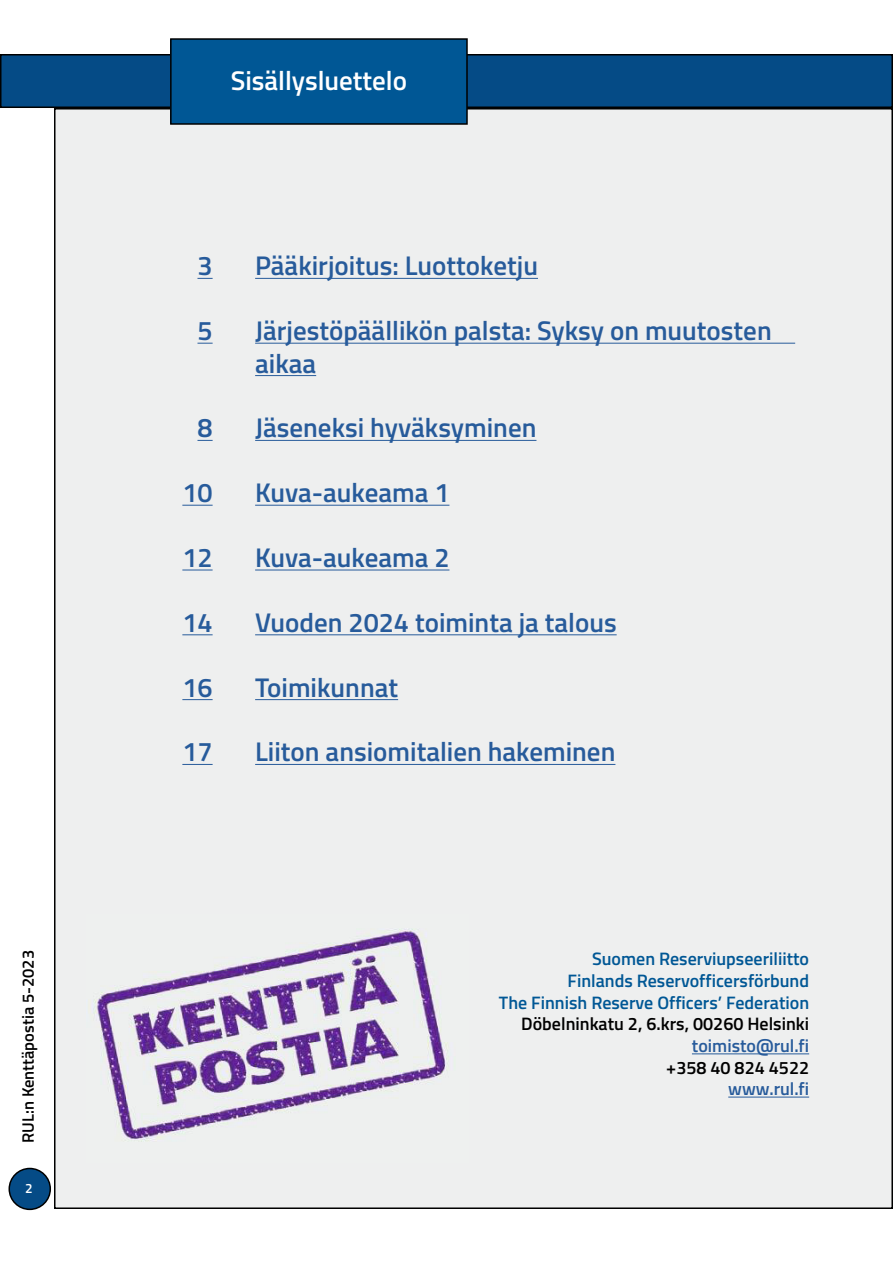
<style>
.page{position:relative;width:893px;height:1263px;background:#fff}
.page>*{position:absolute;margin:0;border:0;box-sizing:border-box;transform-origin:0 0}
.t1{font:600 27px/32.4px "Titillium";color:#275b9b}
.t2{font:600 27px "Titillium";color:#fff}
.t3{font:600 18px/21.6px "Titillium";color:#005795;text-align:right}
.t4{font:600 18px "Titillium";color:#000}
.t5{font:600 18px "Titillium";color:#275b9b}
.t6{font:600 16.5px "Titillium";color:#000}
.t7{font:600 13.5px "Titillium";color:#fff}
</style>
<div class="page">
<div style="left:1px;top:55px;width:891px;height:52px;background:#054b86"></div>
<div style="left:0;top:54px;width:893px;height:54px;border:2px solid #000"></div>
<div style="left:55px;top:109px;width:837px;height:1099px;background:#eeefef"></div>
<hr style="left:255px;top:278px;width:283px;height:1px;background:#275b9b">
<hr style="left:255px;top:343px;width:540px;height:1px;background:#275b9b">
<hr style="left:255px;top:375px;width:61px;height:1px;background:#275b9b">
<hr style="left:255px;top:440px;width:281px;height:1px;background:#275b9b">
<hr style="left:255px;top:505px;width:194px;height:1px;background:#275b9b">
<hr style="left:255px;top:570px;width:194px;height:1px;background:#275b9b">
<hr style="left:255px;top:634px;width:362px;height:1px;background:#275b9b">
<hr style="left:255px;top:699px;width:143px;height:1px;background:#275b9b">
<hr style="left:255px;top:764px;width:360px;height:1px;background:#275b9b">
<svg style="left:197px;top:278px;width:16px;height:1px"></svg>
<svg style="left:197px;top:343px;width:16px;height:1px"></svg>
<svg style="left:197px;top:440px;width:16px;height:1px"></svg>
<hr style="left:182px;top:505px;width:31px;height:1px;background:#275b9b">
<hr style="left:182px;top:570px;width:31px;height:1px;background:#275b9b">
<hr style="left:182px;top:634px;width:31px;height:1px;background:#275b9b">
<hr style="left:182px;top:699px;width:31px;height:1px;background:#275b9b">
<hr style="left:182px;top:764px;width:31px;height:1px;background:#275b9b">
<div style="left:171px;top:39px;width:296px;height:85px;background:#005795"></div>
<div style="left:170px;top:38px;width:298px;height:87px;border:2px solid #000"></div>
<div style="left:9px;top:1168px;width:41px;height:41px;background:#054b86;border-radius:50%"></div>
<div style="left:9px;top:1168px;width:42px;height:42px;border:2px solid #000;border-radius:50%"></div>
<hr style="left:692px;top:1053px;width:117px;height:1px;background:#275b9b">
<hr style="left:728px;top:1097px;width:81px;height:1px;background:#275b9b">
<img style="left:92px;top:929px;width:357px;height:213px">
<p class="t2" style="left:231px;top:60px;width:178px">Sisällysluettelo</p>
<p class="t1" style="left:197px;top:248px;width:17px">3</p>
<p class="t1" style="left:197px;top:313px;width:17px">5</p>
<p class="t1" style="left:197px;top:410px;width:17px">8</p>
<p class="t1" style="left:182px;top:475px;width:32px">10</p>
<p class="t1" style="left:182px;top:540px;width:32px">12</p>
<p class="t1" style="left:182px;top:605px;width:32px">14</p>
<p class="t1" style="left:182px;top:670px;width:32px">16</p>
<p class="t1" style="left:182px;top:734px;width:32px">17</p>
<p class="t1" style="left:255px;top:248px;width:284px">Pääkirjoitus: Luottoketju</p>
<p class="t1" style="left:255px;top:313px;width:518px">Järjestöpäällikön palsta: Syksy on muutosten aikaa</p>
<p class="t1" style="left:255px;top:410px;width:283px">Jäseneksi hyväksyminen</p>
<p class="t1" style="left:255px;top:475px;width:196px">Kuva-aukeama 1</p>
<p class="t1" style="left:255px;top:540px;width:196px">Kuva-aukeama 2</p>
<p class="t1" style="left:255px;top:605px;width:363px">Vuoden 2024 toiminta ja talous</p>
<p class="t1" style="left:255px;top:670px;width:144px">Toimikunnat</p>
<p class="t1" style="left:255px;top:734px;width:362px">Liiton ansiomitalien hakeminen</p>
<p class="t6" style="left:16px;top:1143px;width:194px;rotate:-90deg">RUL:n Kenttäpostia 5-2023</p>
<p class="t3" style="left:499px;top:947px;width:312px">Suomen Reserviupseeriliitto<br>Finlands Reservofficersförbund<br>The Finnish Reserve Officers’ Federation</p>
<p class="t4" style="left:521px;top:1010px;width:289px">Döbelninkatu 2, 6.krs, 00260 Helsinki</p>
<p class="t5" style="left:692px;top:1032px;width:119px">toimisto@rul.fi</p>
<p class="t4" style="left:666px;top:1054px;width:144px">+358 40 824 4522</p>
<p class="t5" style="left:728px;top:1075px;width:82px">www.rul.fi</p>
<p class="t7" style="left:25px;top:1178px;width:9px">2</p>
</div>
